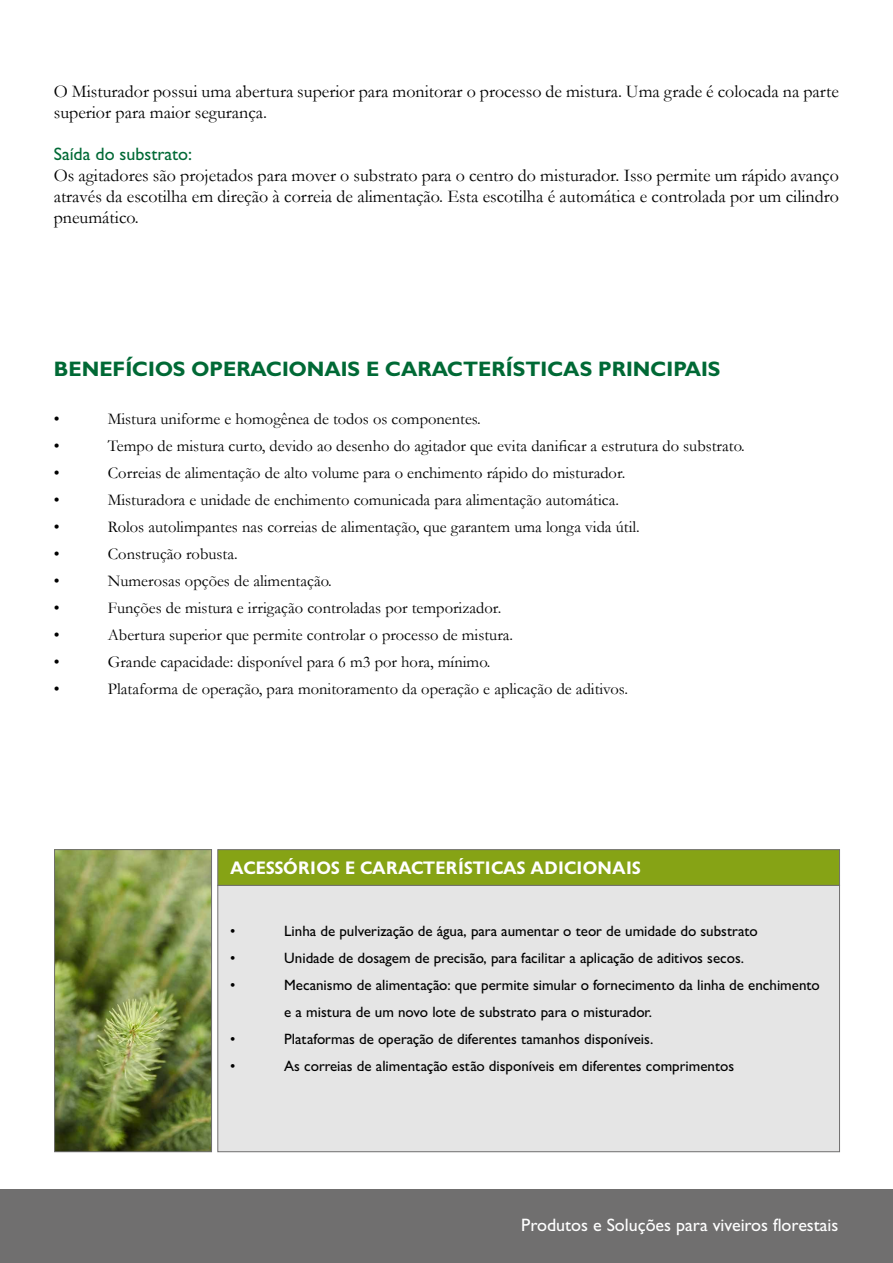
<style>
.page{position:relative;width:893px;height:1263px;background:#fff}
.page>*{position:absolute;margin:0;border:0;box-sizing:border-box;transform-origin:0 0}
.t1{font:700 21px "Gill Sans MT Pro";color:#006935}
.t2{font:18px/21px "Garamond";color:#000}
.t3{font:18px "Gill Sans";color:#fff}
.t4{font:700 18px "Gill Sans Display MT Pro";color:#fff}
.t5{font:18px "Gill Sans";color:#006935}
.t6{font:16.5px "Garamond";color:#000}
.t7{font:500 15px/27px "Gill Sans MT Pro";color:#000}
</style>
<div class="page">
<div style="left:0;top:1189px;width:893px;height:74px;background:#706f6f"></div>
<div style="left:218px;top:885px;width:621px;height:267px;background:#e5e5e5"></div>
<img style="left:56px;top:851px;width:154px;height:299px">
<div style="left:54px;top:849px;width:158px;height:303px;border:1px solid #706f6f"></div>
<div style="left:217px;top:849px;width:623px;height:37px;background:#86a315;border:1px solid #706f6f"></div>
<p class="t2" style="left:54px;top:80px;width:787px">O Misturador possui uma abertura superior para monitorar o processo de mistura. Uma grade é colocada na parte superior para maior segurança.</p>
<p class="t5" style="left:54px;top:143px;width:140px">Saída do substrato:</p>
<p class="t2" style="left:54px;top:164px;width:787px;text-align:justify">Os agitadores são projetados para mover o substrato para o centro do misturador. Isso permite um rápido avanço através da escotilha em direção à correia de alimentação. Esta escotilha é automática e controlada por um cilindro pneumático.</p>
<p class="t1" style="left:54px;top:356px;width:668px">BENEFÍCIOS OPERACIONAIS E CARACTERÍSTICAS PRINCIPAIS</p>
<p class="t6" style="left:54px;top:408px;width:7px">•</p>
<p class="t6" style="left:108px;top:408px;width:375px">Mistura uniforme e homogênea de todos os componentes.</p>
<p class="t6" style="left:54px;top:435px;width:7px">•</p>
<p class="t6" style="left:108px;top:435px;width:639px">Tempo de mistura curto, devido ao desenho do agitador que evita danificar a estrutura do substrato.</p>
<p class="t6" style="left:54px;top:462px;width:7px">•</p>
<p class="t6" style="left:108px;top:462px;width:519px">Correias de alimentação de alto volume para o enchimento rápido do misturador.</p>
<p class="t6" style="left:54px;top:489px;width:7px">•</p>
<p class="t6" style="left:108px;top:489px;width:513px">Misturadora e unidade de enchimento comunicada para alimentação automática.</p>
<p class="t6" style="left:54px;top:516px;width:7px">•</p>
<p class="t6" style="left:108px;top:516px;width:534px">Rolos autolimpantes nas correias de alimentação, que garantem uma longa vida útil.</p>
<p class="t6" style="left:54px;top:543px;width:7px">•</p>
<p class="t6" style="left:108px;top:543px;width:131px">Construção robusta.</p>
<p class="t6" style="left:54px;top:570px;width:7px">•</p>
<p class="t6" style="left:108px;top:570px;width:226px">Numerosas opções de alimentação.</p>
<p class="t6" style="left:54px;top:597px;width:7px">•</p>
<p class="t6" style="left:108px;top:597px;width:395px">Funções de mistura e irrigação controladas por temporizador.</p>
<p class="t6" style="left:54px;top:624px;width:7px">•</p>
<p class="t6" style="left:108px;top:624px;width:407px">Abertura superior que permite controlar o processo de mistura.</p>
<p class="t6" style="left:54px;top:651px;width:7px">•</p>
<p class="t6" style="left:108px;top:651px;width:384px">Grande capacidade: disponível para 6 m3 por hora, mínimo.</p>
<p class="t6" style="left:54px;top:678px;width:7px">•</p>
<p class="t6" style="left:108px;top:678px;width:522px">Plataforma de operação, para monitoramento da operação e aplicação de aditivos.</p>
<p class="t4" style="left:230px;top:857px;width:412px">ACESSÓRIOS E CARACTERÍSTICAS ADICIONAIS</p>
<p class="t7" style="left:230px;top:917px;width:7px">•</p>
<p class="t7" style="left:284px;top:917px;width:475px">Linha de pulverização de água, para aumentar o teor de umidade do substrato</p>
<p class="t7" style="left:230px;top:944px;width:7px">•</p>
<p class="t7" style="left:284px;top:944px;width:461px">Unidade de dosagem de precisão, para facilitar a aplicação de aditivos secos.</p>
<p class="t7" style="left:230px;top:971px;width:7px">•</p>
<p class="t7" style="left:284px;top:971px;width:537px">Mecanismo de alimentação: que permite simular o fornecimento da linha de enchimento e a mistura de um novo lote de substrato para o misturador.</p>
<p class="t7" style="left:230px;top:1025px;width:7px">•</p>
<p class="t7" style="left:284px;top:1025px;width:370px">Plataformas de operação de diferentes tamanhos disponíveis.</p>
<p class="t7" style="left:230px;top:1052px;width:7px">•</p>
<p class="t7" style="left:284px;top:1052px;width:451px">As correias de alimentação estão disponíveis em diferentes comprimentos</p>
<p class="t3" style="left:521px;top:1215px;width:319px">Produtos e Soluções para viveiros florestais</p>
</div>
